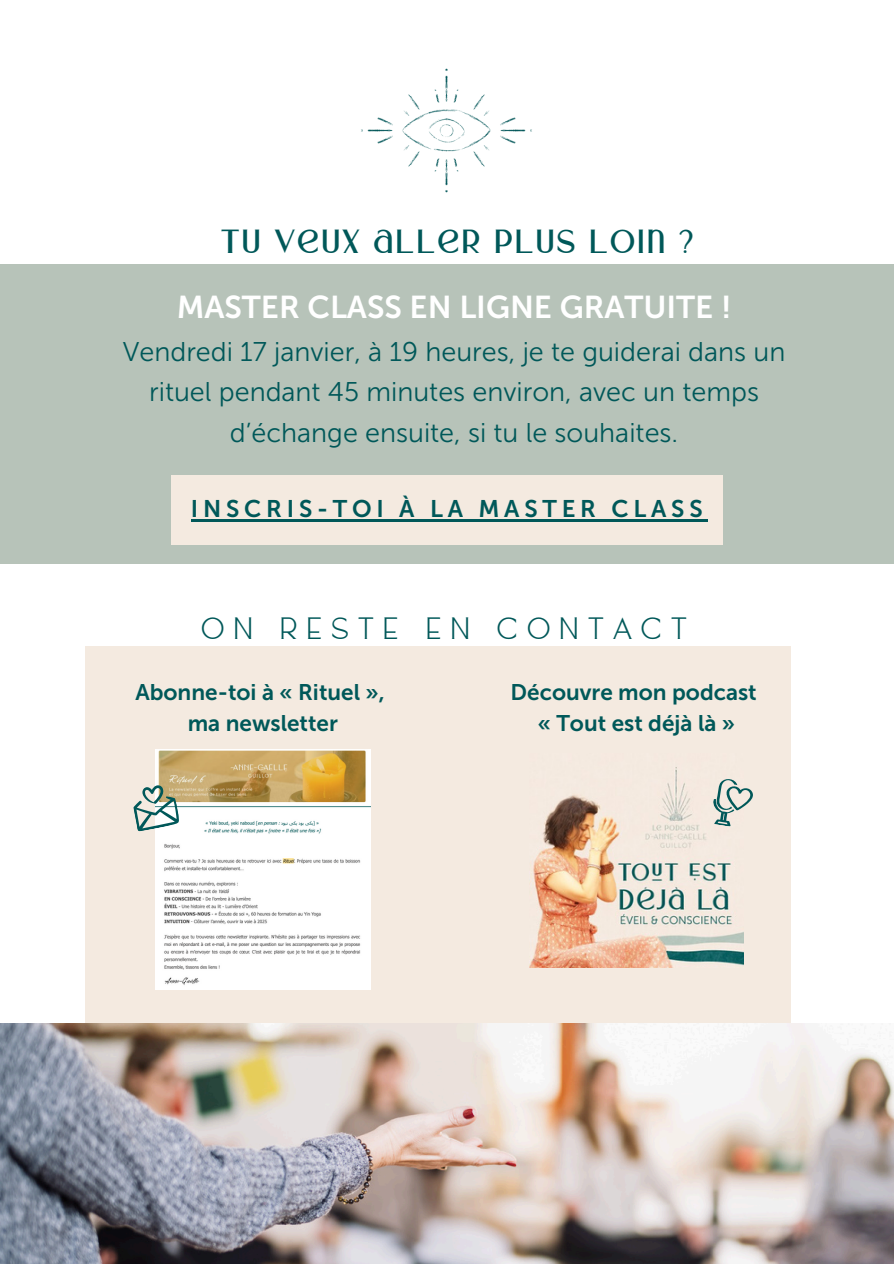
<style>
.page{position:relative;width:894px;height:1264px;background:#fff}
.page>*{position:absolute;margin:0;border:0;box-sizing:border-box;transform-origin:0 0}
.t1{font:39px "Al Murberry Bold";color:#005859}
.t2{font:36px "Al Murberry Light";letter-spacing:.2em;color:#005859}
.t3{font:31.5px "Museo Sans 700";color:#fff}
.t4{font:27px/40.5px "Museo Sans 300";color:#005859;text-align:center}
.t5{font:24px "Museo Sans 700";letter-spacing:.2em;color:#005859}
.t6{font:22.5px "Museo Sans 700";color:#005859}
</style>
<div class="page">
<div style="left:85px;top:646px;width:705px;height:421px;background:#f4eae0"></div>
<img style="left:0;top:1023px;width:893px;height:240px">
<img style="left:155px;top:749px;width:215px;height:240px">
<svg style="left:133px;top:783px;width:47px;height:49px"></svg>
<img style="left:529px;top:767px;width:214px;height:200px">
<svg style="left:709px;top:775px;width:44px;height:54px"></svg>
<img style="left:361px;top:68px;width:171px;height:125px">
<div style="left:0;top:265px;width:893px;height:299px;background:#b7c3b9"></div>
<div style="left:171px;top:475px;width:551px;height:69px;background:#f4eae0"></div>
<hr style="left:191px;top:519px;width:516px;height:2px;background:#005859">
<p class="t1" style="left:222px;top:222px;width:476px">TU VEUX ALLER PLUS LOIN ?</p>
<p class="t3" style="left:177px;top:288px;width:556px">MASTER CLASS EN LIGNE GRATUITE !</p>
<p class="t4" style="left:123px;top:331px;width:664px">Vendredi 17 janvier, à 19 heures, je te guiderai dans un rituel pendant 45 minutes environ, avec un temps d’échange ensuite, si tu le souhaites.</p>
<h1 class="t5" style="left:191px;top:494px;width:513px">INSCRIS-TOI À LA MASTER CLASS</h1>
<p class="t2" style="left:203px;top:610px;width:489px">ON RESTE EN CONTACT</p>
<p class="t6" style="left:135px;top:679px;width:251px">Abonne-toi à « Rituel »,</p>
<h2 class="t6" style="left:188px;top:709px;width:152px">ma newsletter</h2>
<h3 class="t6" style="left:510px;top:679px;width:247px">Découvre mon podcast</h3>
<h4 class="t6" style="left:537px;top:709px;width:199px">« Tout est déjà là »</h4>
</div>
